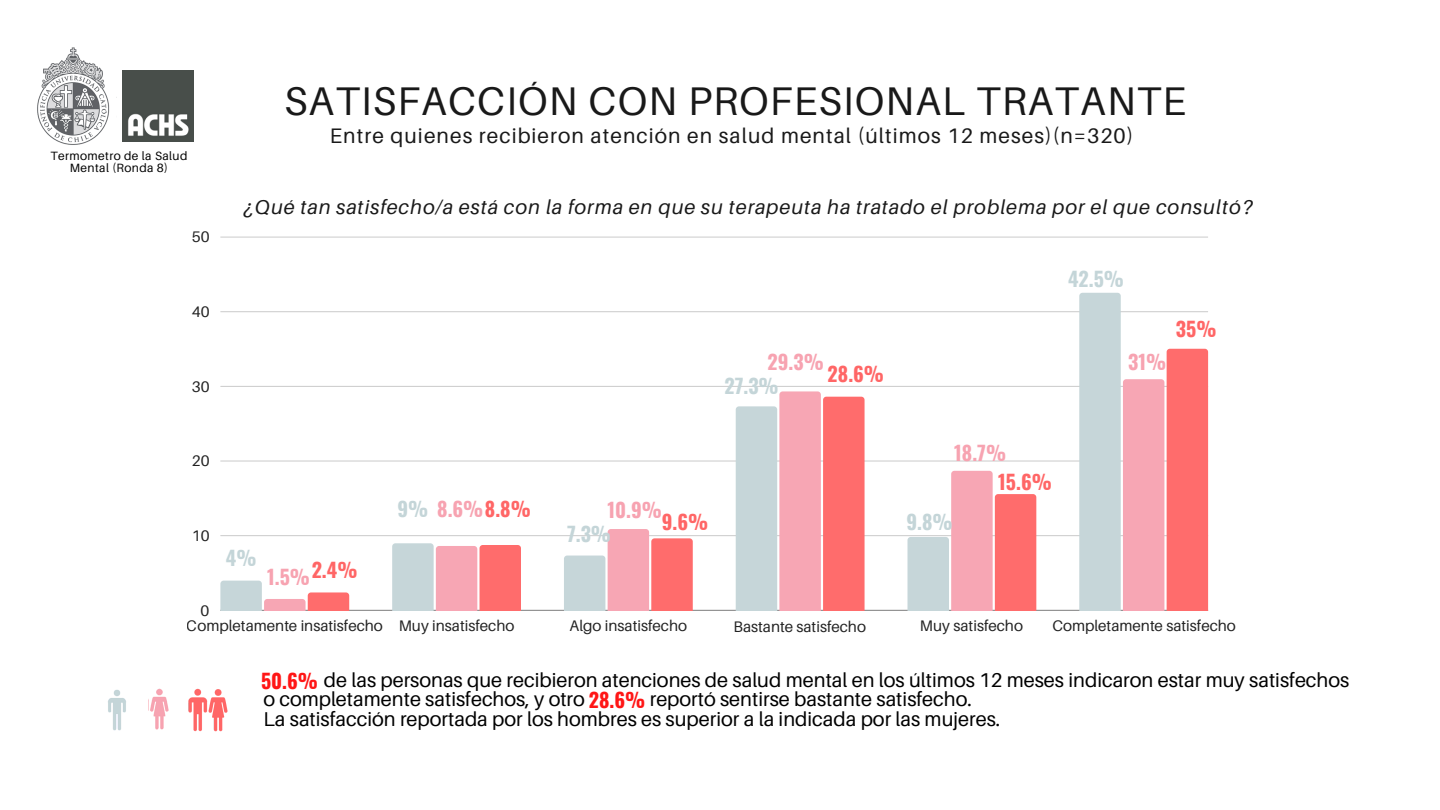
<style>
.page{position:relative;width:1440px;height:810px;background:#fff}
.page>*{position:absolute;margin:0;border:0;box-sizing:border-box;transform-origin:0 0}
.t1{font:40px "Aileron";letter-spacing:.03em;color:#191919}
.t2{font:21px "Aileron";letter-spacing:.05em;color:#191919}
.t3{font:20px/19.5px "Aileron";color:#000}
.t4{font:italic 20px "Aileron";letter-spacing:.05em;color:#191919}
.t5{font:700 20px "Oswald";color:#f7a3b1}
.t6{font:700 20px "Oswald";color:#f66}
.t7{font:700 20px "Oswald";color:#c4d5d8}
.t8{font:700 20px "Oswald";color:#ff1616}
.t9{font:15.3px "Aileron";color:#191919}
.t10{font:12px/12px "Aileron";letter-spacing:.035em;color:#000;text-align:center}
.s1{color:#c4d5d8}
.s2{color:#f66}
</style>
<div class="page">
<hr style="left:220px;top:535px;width:988px;height:1px;background:#191919">
<hr style="left:220px;top:461px;width:988px;height:1px;background:#191919">
<hr style="left:220px;top:386px;width:988px;height:1px;background:#191919">
<hr style="left:220px;top:311px;width:988px;height:1px;background:#191919">
<hr style="left:220px;top:237px;width:988px;height:1px;background:#191919">
<hr style="left:220px;top:610px;width:988px;height:1px;background:#191919">
<svg style="left:220px;top:581px;width:129px;height:29px"></svg>
<svg style="left:392px;top:543px;width:129px;height:67px;background:#eaa8ae"></svg>
<svg style="left:564px;top:529px;width:129px;height:81px"></svg>
<svg style="left:736px;top:391px;width:129px;height:219px;background:#eba8ad"></svg>
<svg style="left:908px;top:471px;width:128px;height:139px"></svg>
<svg style="left:1079px;top:293px;width:129px;height:317px"></svg>
<img style="left:150px;top:688px;width:19px;height:42px">
<img style="left:108px;top:689px;width:18px;height:42px">
<img style="left:188px;top:688px;width:40px;height:44px">
<img style="left:37px;top:47px;width:73px;height:98px">
<img style="left:122px;top:71px;width:71px;height:71px">
<p class="t10" style="left:50px;top:150px;width:139px">Termometro de la Salud<br>Mental (Ronda 8)</p>
<p class="t9" style="left:192px;top:227px;width:19px">50</p>
<p class="t9" style="left:192px;top:302px;width:19px">40</p>
<p class="t9" style="left:192px;top:377px;width:19px">30</p>
<p class="t1" style="left:284px;top:76px;width:904px">SATISFACCIÓN CON PROFESIONAL TRATANTE</p>
<p class="t2" style="left:330px;top:123px;width:805px">Entre quienes recibieron atención en salud mental (últimos 12 meses)(n=320)</p>
<p class="t4" style="left:243px;top:194px;width:1012px">¿Qué tan satisfecho/a está con la forma en que su terapeuta ha tratado el problema por el que consultó?</p>
<h2 class="t5" style="left:768px;top:346px;width:58px">29.3%</h2>
<h2 class="t6" style="left:828px;top:358px;width:58px">28.6%</h2>
<h2 class="t7" style="left:724px;top:370px;width:56px">27.3%</h2>
<h2 class="t7" style="left:1068px;top:263px;width:57px">42.5%</h2>
<h2 class="t5" style="left:1128px;top:346px;width:40px">31%</h2>
<h2 class="t6" style="left:1176px;top:313px;width:42px">35%</h2>
<p class="t9" style="left:192px;top:451px;width:19px">20</p>
<p class="t9" style="left:192px;top:526px;width:19px">10</p>
<p class="t9" style="left:201px;top:601px;width:10px">0</p>
<h3 class="t7" style="left:226px;top:542px;width:32px">4%</h3>
<h2 class="t6" style="left:312px;top:554px;width:47px">2.4%</h2>
<h2 class="t5" style="left:267px;top:561px;width:44px">1.5%</h2>
<h2 class="t5" style="left:397px;top:493px;width:135px"><span class="s1">9%</span> 8.6%<span class="s2">8.8%</span></h2>
<h2 class="t5" style="left:607px;top:494px;width:56px">10.9%</h2>
<h2 class="t6" style="left:662px;top:506px;width:48px">9.6%</h2>
<h2 class="t7" style="left:567px;top:518px;width:46px">7.3%</h2>
<h2 class="t5" style="left:954px;top:437px;width:53px">18.7%</h2>
<h2 class="t7" style="left:907px;top:506px;width:48px">9.8%</h2>
<h2 class="t6" style="left:998px;top:466px;width:55px">15.6%</h2>
<p class="t9" style="left:187px;top:616px;width:329px">Completamente insatisfecho Muy insatisfecho</p>
<p class="t9" style="left:570px;top:616px;width:119px">Algo insatisfecho</p>
<p class="t9" style="left:733px;top:618px;width:134px">Bastante satisfecho</p>
<p class="t9" style="left:920px;top:616px;width:104px">Muy satisfecho</p>
<p class="t9" style="left:1052px;top:616px;width:185px">Completamente satisfecho</p>
<h2 class="t3" style="left:263px;top:669px;width:1087px;text-indent:60px">de las personas que recibieron atenciones de salud mental en los últimos 12 meses indicaron estar muy satisfechos o completamente satisfechos, y otro</h2>
<p class="t8" style="left:261px;top:665px;width:58px">50.6%</p>
<h2 class="t3" style="left:263px;top:689px;width:738px;text-indent:386px">reportó sentirse bastante satisfecho.<br>La satisfacción reportada por los hombres es superior a la indicada por las mujeres.</h2>
<h2 class="t8" style="left:589px;top:684px;width:58px">28.6%</h2>
</div>
